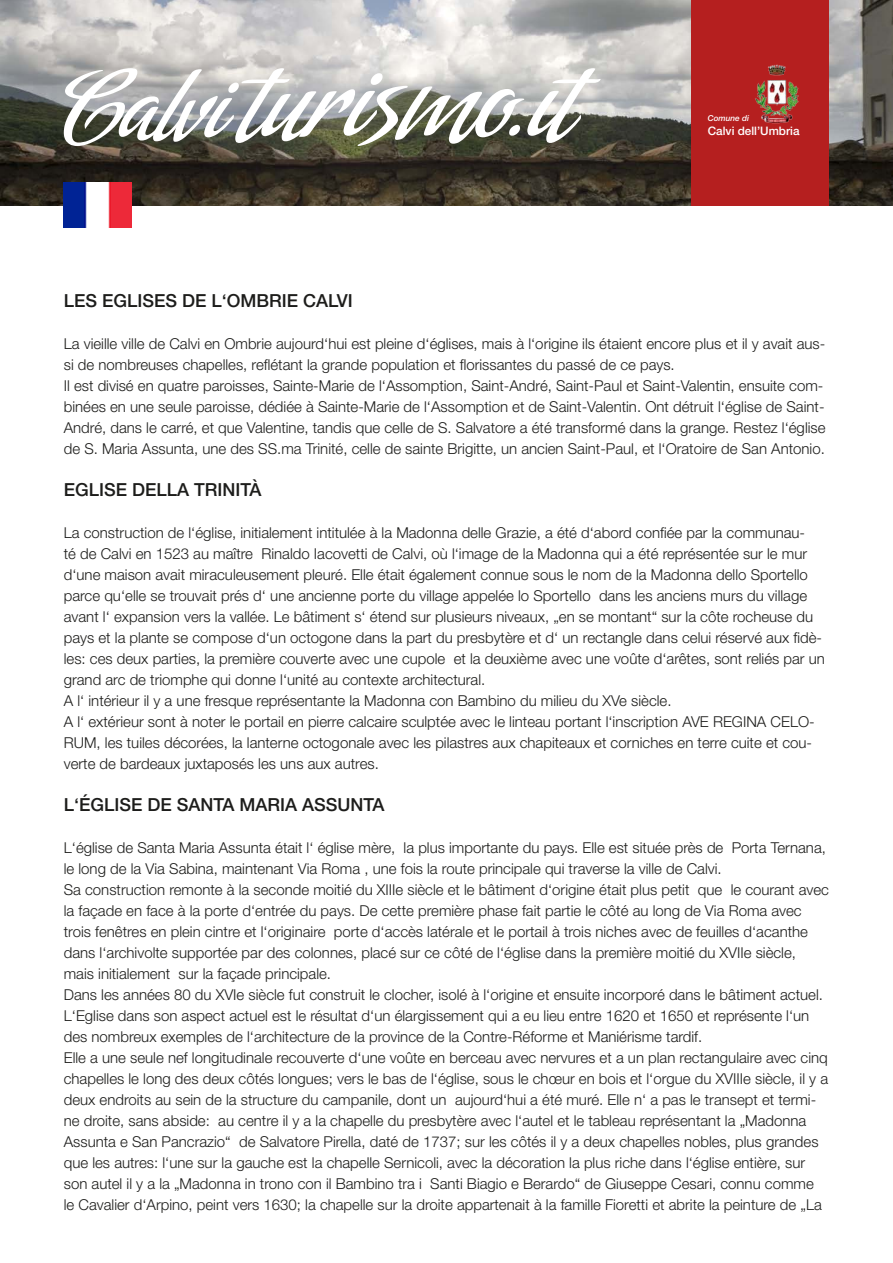
<style>
.page{position:relative;width:893px;height:1263px;background:#fff}
.page>*{position:absolute;margin:0;border:0;box-sizing:border-box;transform-origin:0 0}
.t1{font:500 18px "Helvetica Neue LT Std";color:#1d1d1b}
.t2{font:300 15px/21px "Helvetica Neue LT Std";color:#1d1d1b}
.t3{font:500 11.7px "Helvetica Neue LT Std";color:#fff}
.t4{font:italic 500 8.25px "Helvetica Neue LT Std";color:#fff}
</style>
<div class="page">
<img style="left:0;top:0;width:893px;height:205px">
<svg style="left:64px;top:68px;width:537px;height:78px"></svg>
<div style="left:692px;top:0;width:137px;height:205px;background:#b51f1f"></div>
<img style="left:755px;top:64px;width:43px;height:60px">
<img style="left:64px;top:183px;width:68px;height:45px">
<p class="t4" style="left:708px;top:113px;width:43px">Comune di</p>
<p class="t3" style="left:708px;top:124px;width:93px">CALVI DELL’UMBRIA</p>
<p class="t1" style="left:64px;top:290px;width:291px">LES EGLISES DE L‘OMBRIE CALVI</p>
<p class="t2" style="left:64px;top:333px;width:763px">La vieille ville de Calvi en Ombrie aujourd‘hui est pleine d‘églises, mais à l‘origine ils étaient encore plus et il y avait aus&shy;si de nombreuses chapelles, reflétant la grande population et florissantes du passé de ce pays.<br>Il est divisé en quatre paroisses, Sainte-Marie de l‘Assomption, Saint-André, Saint-Paul et Saint-Valentin, ensuite com&shy;binées en une seule paroisse, dédiée à Sainte-Marie de l‘Assomption et de Saint-Valentin. Ont détruit l‘église de Saint-André, dans le carré, et que Valentine, tandis que celle de S. Salvatore a été transformé dans la grange. Restez l‘église de S. Maria Assunta, une des SS.ma Trinité, celle de sainte Brigitte, un ancien Saint-Paul, et l‘Oratoire de San Antonio.</p>
<p class="t1" style="left:64px;top:479px;width:199px">EGLISE DELLA TRINITÀ</p>
<p class="t2" style="left:64px;top:522px;width:763px">La construction de l‘église, initialement intitulée à la Madonna delle Grazie, a été d‘abord confiée par la communau-<br>té de Calvi en 1523 au maître Rinaldo Iacovetti de Calvi, où l‘image de la Madonna qui a été représentée sur le mur d‘une maison avait miraculeusement pleuré. Elle était également connue sous le nom de la Madonna dello Sportello parce qu‘elle se trouvait prés d‘ une ancienne porte du village appelée lo Sportello dans les anciens murs du village avant l‘ expansion vers la vallée. Le bâtiment s‘ étend sur plusieurs niveaux, „en se montant“ sur la côte rocheuse du pays et la plante se compose d‘un octogone dans la part du presbytère et d‘ un rectangle dans celui réservé aux fidè&shy;les: ces deux parties, la première couverte avec une cupole et la deuxième avec une voûte d‘arêtes, sont reliés par un grand arc de triomphe qui donne l‘unité au contexte architectural.<br>A l‘ intérieur il y a une fresque représentante la Madonna con Bambino du milieu du XVe siècle.<br>A l‘ extérieur sont à noter le portail en pierre calcaire sculptée avec le linteau portant l‘inscription AVE REGINA CELO-RUM, les tuiles décorées, la lanterne octogonale avec les pilastres aux chapiteaux et corniches en terre cuite et cou&shy;verte de bardeaux juxtaposés les uns aux autres.</p>
<p class="t1" style="left:64px;top:794px;width:322px">L‘ÉGLISE DE SANTA MARIA ASSUNTA</p>
<p class="t2" style="left:64px;top:837px;width:767px">L‘église de Santa Maria Assunta était l‘ église mère, la plus importante du pays. Elle est située près de Porta Ternana, le long de la Via Sabina, maintenant Via Roma , une fois la route principale qui traverse la ville de Calvi.<br>Sa construction remonte à la seconde moitié du XIIIe siècle et le bâtiment d‘origine était plus petit que le courant avec la façade en face à la porte d‘entrée du pays. De cette première phase fait partie le côté au long de Via Roma avec trois fenêtres en plein cintre et l‘originaire porte d‘accès latérale et le portail à trois niches avec de feuilles d‘acanthe dans l‘archivolte supportée par des colonnes, placé sur ce côté de l‘église dans la première moitié du XVIIe siècle, mais initialement sur la façade principale.<br>Dans les années 80 du XVIe siècle fut construit le clocher, isolé à l‘origine et ensuite incorporé dans le bâtiment actuel.<br>L‘Eglise dans son aspect actuel est le résultat d‘un élargissement qui a eu lieu entre 1620 et 1650 et représente l‘un des nombreux exemples de l‘architecture de la province de la Contre-Réforme et Maniérisme tardif.<br>Elle a une seule nef longitudinale recouverte d‘une voûte en berceau avec nervures et a un plan rectangulaire avec cinq chapelles le long des deux côtés longues; vers le bas de l‘église, sous le chœur en bois et l‘orgue du XVIIIe siècle, il y a deux endroits au sein de la structure du campanile, dont un aujourd‘hui a été muré. Elle n‘ a pas le transept et termi&shy;ne droite, sans abside: au centre il y a la chapelle du presbytère avec l‘autel et le tableau représentant la „Madonna Assunta e San Pancrazio“ de Salvatore Pirella, daté de 1737; sur les côtés il y a deux chapelles nobles, plus grandes que les autres: l‘une sur la gauche est la chapelle Sernicoli, avec la décoration la plus riche dans l‘église entière, sur son autel il y a la „Madonna in trono con il Bambino tra i Santi Biagio e Berardo“ de Giuseppe Cesari, connu comme<br>le Cavalier d‘Arpino, peint vers 1630; la chapelle sur la droite appartenait à la famille Fioretti et abrite la peinture de „La</p>
</div>
